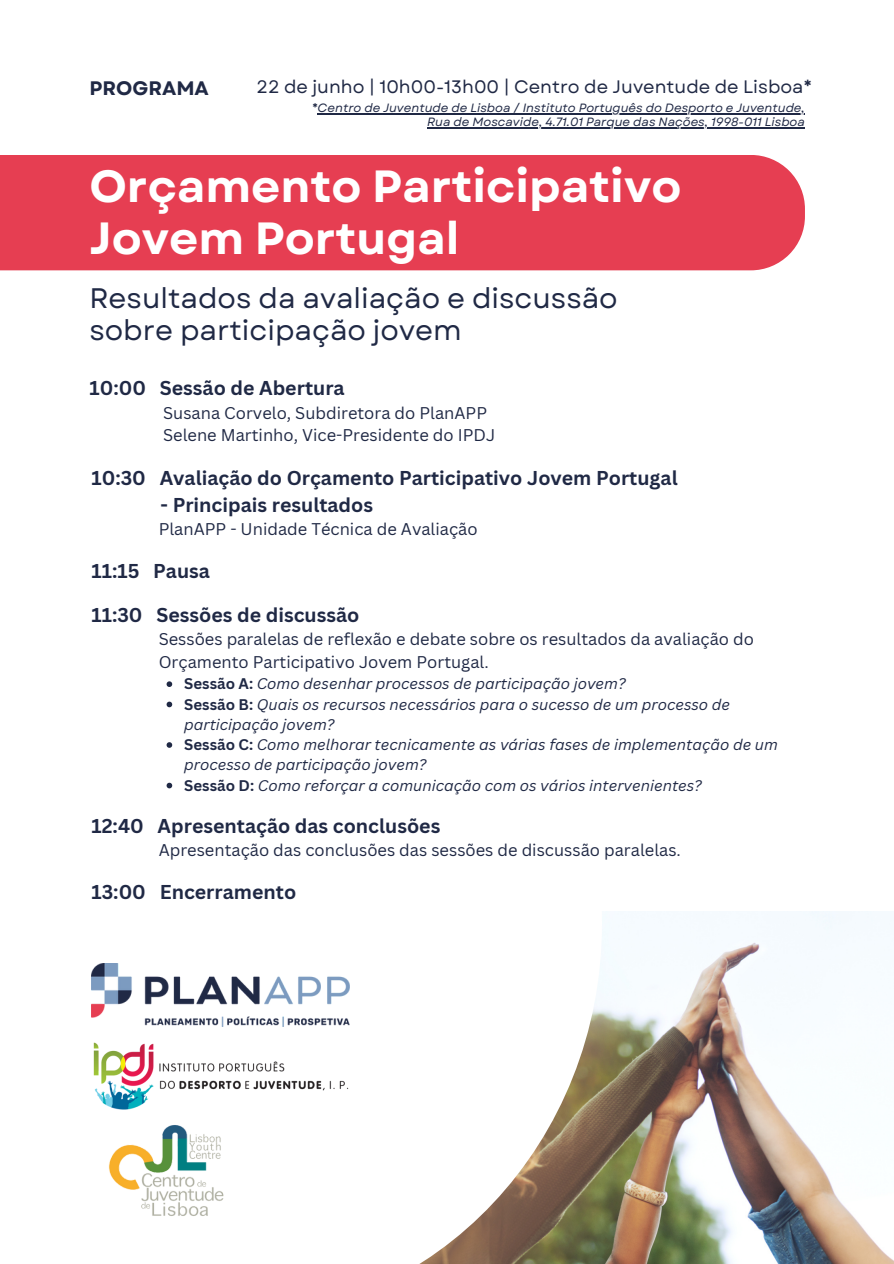
<style>
.page{position:relative;width:894px;height:1264px;background:#fff}
.page>*{position:absolute;margin:0;border:0;box-sizing:border-box;transform-origin:0 0}
.t1{font:700 45px "Garet";color:#fff}
.t2{font:28.2px "Garet";color:#202945}
.t3{font:700 19.5px "Canva Sans";color:#202945}
.t4{font:700 19.5px "Garet";color:#202945}
.t5{font:18px "Garet";color:#202945}
.t6{font:16.5px/22.5px "Canva Sans";color:#202945}
.t7{font:italic 15px/20.2px "Canva Sans";color:#202945}
.t8{font:italic 12px "Garet";color:#202945}
.s1{font-weight:700;font-style:normal}
</style>
<div class="page">
<img style="left:601px;top:911px;width:292px;height:352px">
<svg style="left:117px;top:683px;width:484px;height:580px"></svg>
<div style="left:0;top:155px;width:804px;height:115px;background:#e63e52"></div>
<img style="left:91px;top:963px;width:258px;height:63px">
<img style="left:93px;top:1042px;width:256px;height:67px">
<img style="left:108px;top:1124px;width:129px;height:92px">
<svg style="left:166px;top:681px;width:6px;height:6px"></svg>
<svg style="left:166px;top:701px;width:6px;height:6px"></svg>
<svg style="left:166px;top:742px;width:6px;height:5px"></svg>
<svg style="left:166px;top:782px;width:6px;height:6px"></svg>
<hr style="left:317px;top:113px;width:487px;height:1px;background:#202945">
<hr style="left:427px;top:127px;width:377px;height:1px;background:#202945">
<p class="t4" style="left:89px;top:74px;width:121px">PROGRAMA</p>
<p class="t5" style="left:256px;top:74px;width:557px">22 de junho | 10h00-13h00 | Centro de Juventude de Lisboa*</p>
<p class="t8" style="left:311px;top:99px;width:494px">*Centro de Juventude de Lisboa / Instituto Português do Desporto e Juventude,</p>
<p class="t8" style="left:427px;top:113px;width:379px">Rua de Moscavide, 4.71.01 Parque das Nações, 1998-011 Lisboa</p>
<p class="t1" style="left:89px;top:154px;width:593px">Orçamento Participativo</p>
<p class="t1" style="left:89px;top:206px;width:371px">Jovem Portugal</p>
<p class="t2" style="left:89px;top:277px;width:529px">Resultados da avaliação e discussão</p>
<p class="t2" style="left:89px;top:310px;width:373px">sobre participação jovem</p>
<p class="t3" style="left:89px;top:374px;width:257px">10:00 Sessão de Abertura</p>
<p class="t6" style="left:163px;top:401px;width:325px">Susana Corvelo, Subdiretora do PlanAPP</p>
<p class="t6" style="left:163px;top:423px;width:333px">Selene Martinho, Vice-Presidente do IPDJ</p>
<p class="t3" style="left:91px;top:464px;width:587px">10:30 Avaliação do Orçamento Participativo Jovem Portugal</p>
<p class="t3" style="left:160px;top:491px;width:214px">- Principais resultados</p>
<p class="t6" style="left:159px;top:517px;width:320px">PlanAPP - Unidade Técnica de Avaliação</p>
<p class="t3" style="left:91px;top:557px;width:120px">11:15 Pausa</p>
<p class="t3" style="left:91px;top:601px;width:269px">11:30 Sessões de discussão</p>
<p class="t6" style="left:159px;top:627px;width:596px">Sessões paralelas de reflexão e debate sobre os resultados da avaliação do<br>Orçamento Participativo Jovem Portugal.</p>
<p class="t7" style="left:184px;top:673px;width:443px"><span class="s1">Sessão A:</span> Como desenhar processos de participação jovem?</p>
<p class="t7" style="left:184px;top:693px;width:547px"><span class="s1">Sessão B:</span> Quais os recursos necessários para o sucesso de um processo de participação jovem?</p>
<p class="t7" style="left:184px;top:734px;width:595px"><span class="s1">Sessão C:</span> Como melhorar tecnicamente as várias fases de implementação de um processo de participação jovem?</p>
<p class="t7" style="left:184px;top:774px;width:519px"><span class="s1">Sessão D:</span> Como reforçar a comunicação com os vários intervenientes?</p>
<p class="t3" style="left:91px;top:812px;width:350px">12:40 Apresentação das conclusões</p>
<p class="t6" style="left:159px;top:838px;width:523px">Apresentação das conclusões das sessões de discussão paralelas.</p>
<p class="t3" style="left:91px;top:878px;width:206px">13:00 Encerramento</p>
</div>
